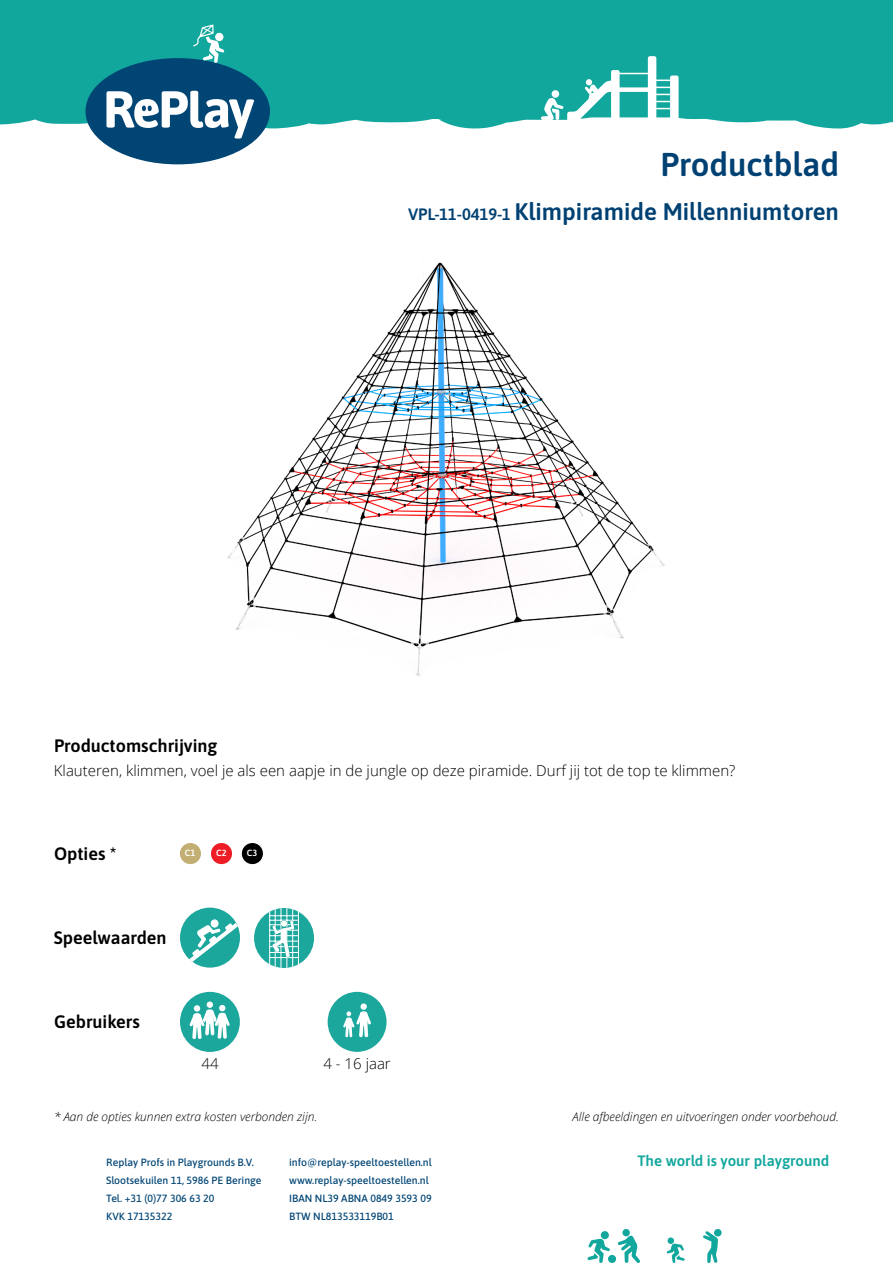
<style>
.page{position:relative;width:893px;height:1263px;background:#fff}
.page>*{position:absolute;margin:0;border:0;box-sizing:border-box;transform-origin:0 0}
.t1{font:600 33px "Asap";color:#004173}
.t2{font:600 24px "Asap";color:#004173}
.t3{font:600 18px "Asap";color:#000}
.t4{font:300 15px "Open Sans";color:#000}
.t5{font:600 15px "Asap";color:#12a79d}
.t6{font:italic 300 12px "Open Sans";color:#000}
.t7{font:500 10.5px/18px "Asap";color:#014575}
.t8{font:600 9px "Asap";color:#fff}
.s1{font-size:16.5px}
</style>
<div class="page">
<div style="left:0;top:0;width:893px;height:129px;background:#12a79d"></div>
<svg style="left:703px;top:1229px;width:18px;height:34px"></svg>
<div style="left:608px;top:1255px;width:8px;height:8px;background:#12a79d;border-radius:50%"></div>
<div style="left:601px;top:1231px;width:8px;height:8px;background:#12a79d;border-radius:50%"></div>
<svg style="left:587px;top:1238px;width:23px;height:25px"></svg>
<div style="left:668px;top:1237px;width:6px;height:7px;background:#12a79d;border-radius:50%"></div>
<svg style="left:667px;top:1243px;width:18px;height:20px"></svg>
<svg style="left:618px;top:1235px;width:22px;height:28px"></svg>
<div style="left:622px;top:1229px;width:8px;height:7px;background:#12a79d;border-radius:50%"></div>
<svg style="left:85px;top:24px;width:185px;height:140px"></svg>
<hr style="left:615px;top:73px;width:35px;height:1px;background:#fff">
<div style="left:615px;top:87px;width:35px;height:5px;background:#fff"></div>
<svg style="left:648px;top:56px;width:31px;height:64px"></svg>
<svg style="left:541px;top:70px;width:79px;height:50px"></svg>
<div style="left:552px;top:90px;width:7px;height:8px;background:#fff;border-radius:50%"></div>
<div style="left:180px;top:992px;width:60px;height:60px;background:#1ca79d;border-radius:50%"></div>
<div style="left:206px;top:1001px;width:7px;height:7px;background:#74c9c3;border-radius:50%"></div>
<div style="left:207px;top:1001px;width:6px;height:7px;background:#fff;border-radius:50%"></div>
<svg style="left:189px;top:1005px;width:41px;height:34px"></svg>
<div style="left:328px;top:992px;width:59px;height:60px;background:#1ca79d;border-radius:50%"></div>
<div style="left:361px;top:1003px;width:6px;height:7px;background:#fff;border-radius:50%"></div>
<svg style="left:343px;top:1011px;width:28px;height:27px"></svg>
<img style="left:227px;top:262px;width:438px;height:414px">
<div style="left:180px;top:843px;width:21px;height:21px;background:#c3af73;border-radius:50%"></div>
<div style="left:211px;top:843px;width:21px;height:21px;background:#ee1c25;border-radius:50%"></div>
<div style="left:242px;top:843px;width:21px;height:21px;background:#000;border-radius:50%"></div>
<div style="left:180px;top:908px;width:60px;height:59px;background:#1ca79d;border-radius:50%"></div>
<div style="left:211px;top:919px;width:8px;height:9px;background:#fff;border-radius:50%"></div>
<svg style="left:189px;top:923px;width:49px;height:39px"></svg>
<div style="left:254px;top:908px;width:60px;height:60px;background:#1ca79d;border-radius:50%"></div>
<hr style="left:286px;top:908px;width:1px;height:60px;background:#fff">
<hr style="left:292px;top:909px;width:1px;height:59px;background:#fff">
<hr style="left:281px;top:908px;width:1px;height:62px;background:#fff">
<hr style="left:275px;top:908px;width:1px;height:59px;background:#fff">
<hr style="left:269px;top:911px;width:1px;height:53px;background:#fff">
<svg style="left:269px;top:915px;width:29px;height:43px"></svg>
<hr style="left:298px;top:911px;width:1px;height:54px;background:#fff">
<h1 class="t1" style="left:660px;top:142px;width:180px">Productblad</h1>
<p class="t2" style="left:408px;top:195px;width:432px"><span class="s1">VPL-11-0419-1</span> Klimpiramide Millenniumtoren</p>
<h3 class="t3" style="left:54px;top:733px;width:165px">Productomschrijving</h3>
<p class="t4" style="left:54px;top:761px;width:683px">Klauteren, klimmen, voel je als een aapje in de jungle op deze piramide. Durf jij tot de top te klimmen?</p>
<h3 class="t3" style="left:54px;top:841px;width:64px">Opties *</h3>
<p class="t8" style="left:185px;top:847px;width:12px">C1</p>
<p class="t8" style="left:216px;top:847px;width:12px">C2</p>
<p class="t8" style="left:247px;top:847px;width:12px">C3</p>
<h3 class="t3" style="left:54px;top:925px;width:114px">Speelwaarden</h3>
<h3 class="t3" style="left:54px;top:1009px;width:87px">Gebruikers</h3>
<p class="t4" style="left:201px;top:1053px;width:19px">44</p>
<p class="t4" style="left:323px;top:1053px;width:69px">4 - 16 jaar</p>
<p class="t6" style="left:54px;top:1108px;width:265px">* Aan de opties kunnen extra kosten verbonden zijn.</p>
<p class="t6" style="left:573px;top:1108px;width:268px">Alle afbeeldingen en uitvoeringen onder voorbehoud.</p>
<p class="t7" style="left:106px;top:1153px;width:157px">Replay Profs in Playgrounds B.V.<br>Slootsekuilen 11, 5986 PE Beringe<br>Tel. +31 (0)77 306 63 20<br>KVK 17135322</p>
<p class="t7" style="left:289px;top:1153px;width:144px">info@replay-speeltoestellen.nl www.replay-speeltoestellen.nl<br>IBAN NL39 ABNA 0849 3593 09<br>BTW NL813533119B01</p>
<h3 class="t5" style="left:638px;top:1151px;width:193px">The world is your playground</h3>
</div>
